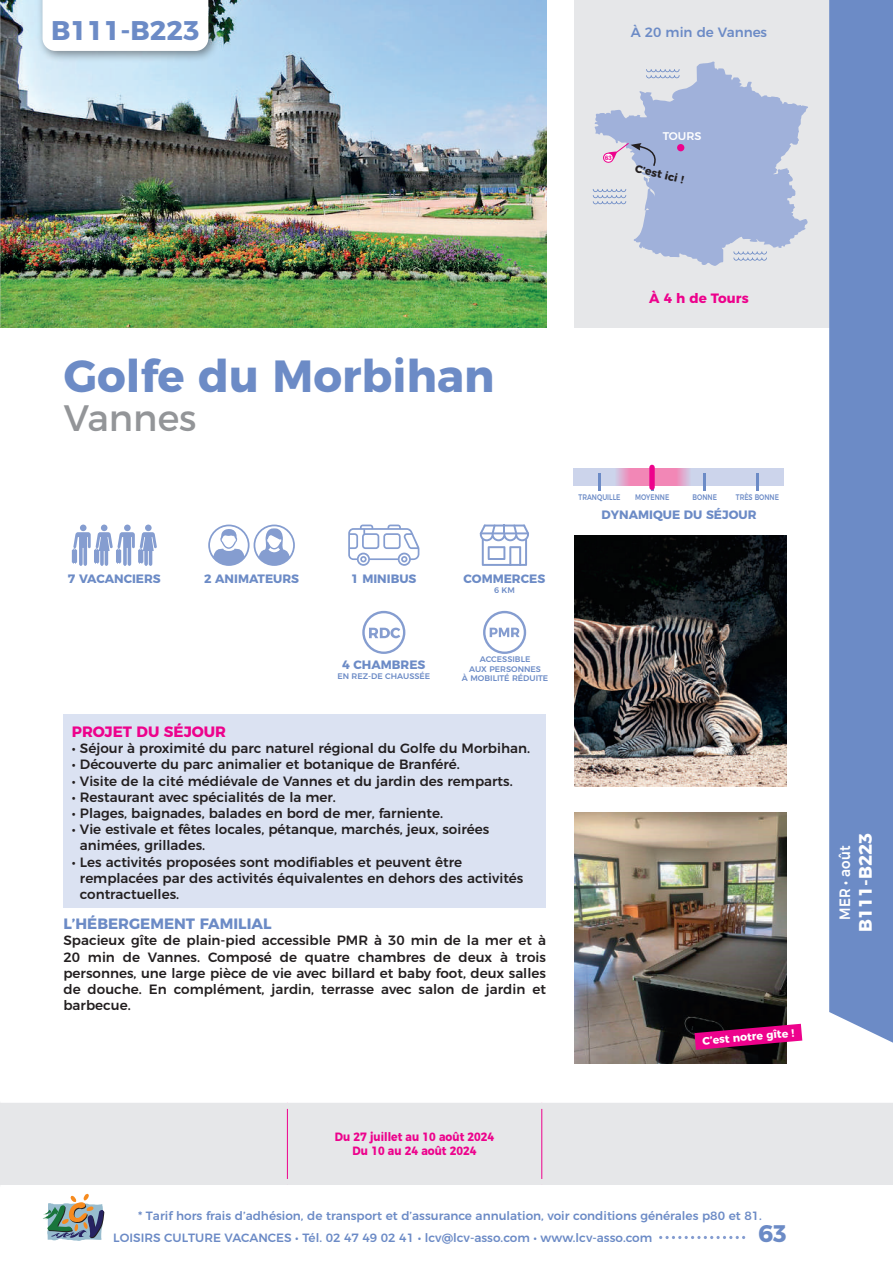
<style>
.page{position:relative;width:893px;height:1263px;background:#fff}
.page>*{position:absolute;margin:0;border:0;box-sizing:border-box;transform-origin:0 0}
.t1{font:700 45px "Montserrat";color:#6c8bc6}
.t2{font:36.75px "Montserrat";color:#939598}
.t3{font:700 27px "Montserrat";color:#6c8bc6}
.t4{font:700 24px "Montserrat";color:#6c8bc6}
.t5{font:700 18px "Montserrat";color:#fff}
.t6{font:700 15px "Montserrat";color:#6c8bc6}
.t7{font:700 15px "Montserrat";color:#ed028c}
.t8{font:500 15px "Montserrat";color:#fff;scale:.9 1}
.t9{font:500 13.5px/16.2px "Montserrat";color:#231f20}
.t10{font:500 13.5px "Montserrat";color:#6c8bc6}
.t11{font:700 13.5px "Montserrat";color:#ed028c}
.t12{font:700 12.15px "Montserrat";color:#6c8bc6}
.t13{font:500 12px "Montserrat";color:#6c8bc6}
.t14{font:700 12px/14.4px "Montserrat";color:#ed028c;text-align:center;scale:.9 1}
.t15{font:500 11.1px "Montserrat";color:#fff}
.t16{font:700 10.95px "Montserrat";color:#fff}
.t17{font:700 10.95px "Montserrat";color:#231f20}
.t18{font:500 8.1px/9.8px "Montserrat";color:#6c8bc6;text-align:center}
.t19{font:500 8.1px "Montserrat";color:#6c8bc6;scale:.8 1}
.t20{font:700 condensed 6.15px "Helvetica Neue LT Std";color:#ed028c;scale:1.06 1}
</style>
<div class="page">
<div style="left:0;top:1101px;width:893px;height:85px;background:#e6e7e9"></div>
<hr style="left:0;top:1100px;width:893px;height:3px;background:#fff">
<hr style="left:0;top:1185px;width:893px;height:3px;background:#fff">
<svg style="left:480px;top:524px;width:49px;height:42px"></svg>
<svg style="left:208px;top:524px;width:87px;height:42px"></svg>
<svg style="left:362px;top:611px;width:43px;height:43px"></svg>
<svg style="left:348px;top:524px;width:71px;height:42px"></svg>
<svg style="left:72px;top:524px;width:85px;height:42px"></svg>
<div style="left:573px;top:469px;width:211px;height:17px;background:#ccd4eb"></div>
<div style="left:574px;top:0;width:276px;height:327px;background:#e6e7e9"></div>
<img style="left:0;top:0;width:546px;height:327px">
<div style="left:37px;top:0;width:184px;height:63px;background:#231f20;opacity:.5"></div>
<svg style="left:43px;top:0;width:165px;height:51px"></svg>
<svg style="left:829px;top:0;width:64px;height:1043px;background:#7592c9"></svg>
<svg style="left:43px;top:1194px;width:61px;height:47px"></svg>
<img style="left:574px;top:536px;width:213px;height:250px">
<img style="left:574px;top:812px;width:213px;height:251px">
<svg style="left:694px;top:1024px;width:108px;height:26px;background:#a9126a"></svg>
<svg style="left:659px;top:1236px;width:86px;height:3px"></svg>
<hr style="left:598px;top:473px;width:3px;height:17px;background:#6c8bc6">
<hr style="left:651px;top:473px;width:3px;height:17px;background:#6c8bc6">
<hr style="left:703px;top:473px;width:3px;height:17px;background:#6c8bc6">
<hr style="left:756px;top:473px;width:3px;height:17px;background:#6c8bc6">
<svg style="left:617px;top:469px;width:72px;height:17px"></svg>
<div style="left:649px;top:467px;width:6px;height:20px;background:#ed028c"></div>
<svg style="left:483px;top:611px;width:43px;height:43px"></svg>
<div style="left:63px;top:714px;width:483px;height:193px;background:#dbe2f2"></div>
<svg style="left:593px;top:61px;width:215px;height:205px"></svg>
<h3 class="t3" style="left:51px;top:8px;width:150px">B111-B223</h3>
<p class="t10" style="left:631px;top:22px;width:138px">À 20 min de Vannes</p>
<p class="t20" style="left:605px;top:154px;width:7px">63</p>
<p class="t15" style="left:663px;top:128px;width:40px">TOURS</p>
<p class="t17" style="left:637px;top:160px;width:51px;rotate:13deg">C’est ici !</p>
<h1 class="t1" style="left:64px;top:339px;width:432px">Golfe du Morbihan</h1>
<h2 class="t2" style="left:64px;top:389px;width:134px">Vannes</h2>
<p class="t12" style="left:204px;top:569px;width:96px">2 ANIMATEURS</p>
<p class="t12" style="left:68px;top:569px;width:94px">7 VACANCIERS</p>
<p class="t12" style="left:351px;top:569px;width:67px">1 MINIBUS</p>
<p class="t12" style="left:464px;top:569px;width:83px">COMMERCES</p>
<p class="t18" style="left:494px;top:585px;width:22px">6 KM</p>
<p class="t12" style="left:342px;top:655px;width:85px">4 CHAMBRES</p>
<p class="t18" style="left:337px;top:670px;width:94px">EN REZ-DE CHAUSSÉE</p>
<p class="t18" style="left:462px;top:653px;width:88px">ACCESSIBLE<br>AUX PERSONNES<br>À MOBILITÉ RÉDUITE</p>
<p class="t7" style="left:72px;top:720px;width:156px">PROJET DU SÉJOUR</p>
<p class="t9" style="left:72px;top:739px;width:460px">• Séjour à proximité du parc naturel régional du Golfe du Morbihan.</p>
<p class="t9" style="left:72px;top:755px;width:389px">• Découverte du parc animalier et botanique de Branféré.</p>
<p class="t9" style="left:72px;top:772px;width:442px">• Visite de la cité médiévale de Vannes et du jardin des remparts.</p>
<p class="t9" style="left:72px;top:788px;width:266px">• Restaurant avec spécialités de la mer.</p>
<p class="t9" style="left:72px;top:804px;width:373px">• Plages, baignades, balades en bord de mer, farniente.</p>
<p class="t9" style="left:80px;top:820px;width:411px;text-indent:-8px">• Vie estivale et fêtes locales, pétanque, marchés, jeux, soirées animées, grillades.</p>
<p class="t9" style="left:80px;top:853px;width:445px;text-indent:-8px">• Les activités proposées sont modifiables et peuvent être remplacées par des activités équivalentes en dehors des activités contractuelles.</p>
<p class="t6" style="left:63px;top:911px;width:210px">L’HÉBERGEMENT FAMILIAL</p>
<p class="t9" style="left:63px;top:931px;width:484px;text-align:justify">Spacieux gîte de plain-pied accessible PMR à 30 min de la mer et à 20 min de Vannes. Composé de quatre chambres de deux à trois personnes, une large pièce de vie avec billard et baby foot, deux salles de douche. En complément, jardin, terrasse avec salon de jardin et barbecue.</p>
<p class="t11" style="left:649px;top:287px;width:101px">À 4 h de Tours</p>
<p class="t19" style="left:579px;top:490px;width:54px">TRANQUILLE</p>
<p class="t19" style="left:635px;top:490px;width:44px">MOYENNE</p>
<p class="t19" style="left:693px;top:490px;width:32px">BONNE</p>
<p class="t19" style="left:736px;top:490px;width:55px">TRÈS BONNE</p>
<p class="t12" style="left:602px;top:505px;width:156px">DYNAMIQUE DU SÉJOUR</p>
<p class="t16" style="left:702px;top:1032px;width:94px;rotate:-5deg">C’est notre gîte !</p>
<p class="t14" style="left:335px;top:1128px;width:179px">Du 27 juillet au 10 août 2024<br>Du 10 au 24 août 2024</p>
<p class="t13" style="left:138px;top:1206px;width:625px">* Tarif hors frais d’adhésion, de transport et d’assurance annulation, voir conditions générales p80 et 81.</p>
<p class="t13" style="left:113px;top:1228px;width:541px">LOISIRS CULTURE VACANCES • Tél. 02 47 49 02 41 • lcv@lcv-asso.com • www.lcv-asso.com</p>
<h3 class="t4" style="left:758px;top:1213px;width:30px">63</h3>
<p class="t8" style="left:833px;top:920px;width:84px;rotate:-90deg">MER • août</p>
<h3 class="t5" style="left:850px;top:932px;width:101px;rotate:-90deg">B111-B223</h3>
</div>
